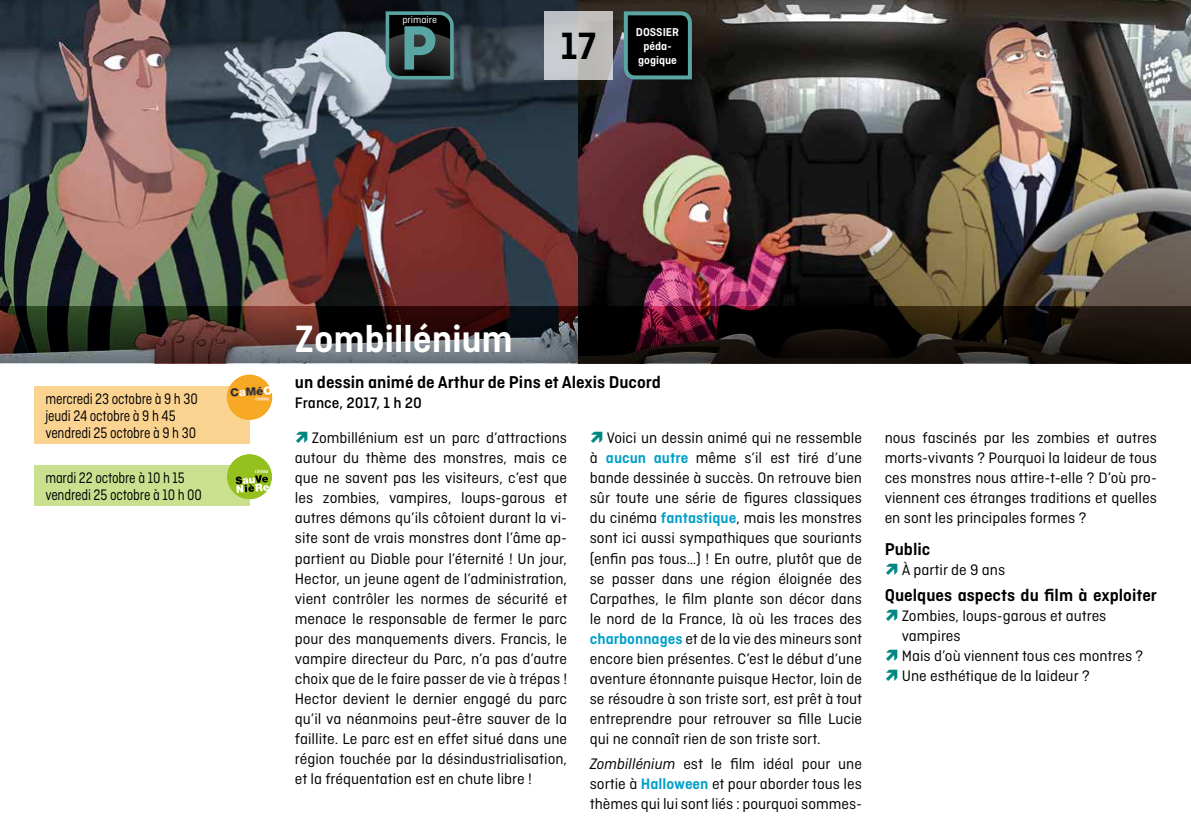
<style>
.page{position:relative;width:1191px;height:840px;background:#fff}
.page>*{position:absolute;margin:0;border:0;box-sizing:border-box;transform-origin:0 0}
.t1{font:600 40px "Ciutadella";letter-spacing:-.005em;color:#fff}
.t2{font:600 40px "Ciutadella";color:#000}
.t3{font:600 18px "Ciutadella";color:#000}
.t4{font:16px/20px "Ciutadella";color:#000;text-align:justify}
.t5{font:16px/17px "Ciutadella";color:#000;scale:.85 1}
.t6{font:500 16px "Ciutadella";color:#000}
.t7{font:600 12px/14px "Ciutadella";color:#fff;text-align:center}
.t8{font:10.4px "Ciutadella";color:#fff}
.s1{font-weight:600;color:#009fc8}
.s2{font-style:italic}
</style>
<div class="page">
<img style="left:0;top:0;width:1191px;height:306px">
<svg style="left:0;top:306px;width:1191px;height:57px;background:#2d2321"></svg>
<div style="left:34px;top:465px;width:215px;height:40px;background:#cae08f"></div>
<div style="left:34px;top:386px;width:215px;height:57px;background:#fbd391"></div>
<div style="left:544px;top:11px;width:68px;height:68px;background:linear-gradient(to right,#c8cdd3,#bcb8b5)"></div>
<svg style="left:622px;top:9px;width:72px;height:72px;background:#172525"></svg>
<svg style="left:386px;top:11px;width:68px;height:68px;background:#2f4a4a"></svg>
<img style="left:227px;top:374px;width:45px;height:45px;border-radius:22px">
<div style="left:227px;top:454px;width:45px;height:45px;background:#95c11f;border-radius:50%"></div>
<svg style="left:236px;top:468px;width:33px;height:24px"></svg>
<p class="t8" style="left:402px;top:14px;width:36px">primaire</p>
<h1 class="t2" style="left:560px;top:23px;width:37px">17</h1>
<p class="t7" style="left:636px;top:25px;width:45px">DOSSIER péda&shy;gogique</p>
<p class="t5" style="left:45px;top:389px;width:181px">mercredi 23 octobre à 9 h 30 jeudi 24 octobre à 9 h 45 vendredi 25 octobre à 9 h 30</p>
<p class="t5" style="left:45px;top:469px;width:186px">mardi 22 octobre à 10 h 15 vendredi 25 octobre à 10 h 00</p>
<h1 class="t1" style="left:295px;top:316px;width:219px">Zombillénium</h1>
<p class="t3" style="left:295px;top:372px;width:368px">un dessin animé de Arthur de Pins et Alexis Ducord</p>
<p class="t6" style="left:295px;top:393px;width:129px">France, 2017, 1 h 20</p>
<p class="t4" style="left:295px;top:428px;width:274px;text-indent:17px">Zombillénium est un parc d’attractions autour du thème des monstres, mais ce que ne savent pas les visiteurs, c’est que les zombies, vampires, loups-garous et autres démons qu’ils côtoient durant la vi&shy;site sont de vrais monstres dont l’âme ap&shy;partient au Diable pour l’éternité ! Un jour, Hector, un jeune agent de l’administration, vient contrôler les normes de sécurité et menace le responsable de fermer le parc pour des manquements divers. Francis, le vampire directeur du Parc, n’a pas d’autre choix que de le faire passer de vie à trépas !<br>Hector devient le dernier engagé du parc qu’il va néanmoins peut-être sauver de la faillite. Le parc est en effet situé dans une région touchée par la désindustrialisation, et la fréquentation est en chute libre !</p>
<p class="t4" style="left:590px;top:428px;width:274px;text-indent:17px">Voici un dessin animé qui ne ressemble à <span class="s1">aucun autre</span> même s’il est tiré d’une bande dessinée à succès. On retrouve bien sûr toute une série de figures classiques du cinéma <span class="s1">fantastique</span>, mais les monstres sont ici aussi sympathiques que souriants (enfin pas tous…) ! En outre, plutôt que de se passer dans une région éloignée des Carpathes, le film plante son décor dans le nord de la France, là où les traces des <span class="s1">charbonnages</span> et de la vie des mineurs sont encore bien présentes. C’est le début d’une aventure étonnante puisque Hector, loin de se résoudre à son triste sort, est prêt à tout entreprendre pour retrouver sa fille Lucie qui ne connaît rien de son triste sort.</p>
<p class="t4" style="left:590px;top:753px;width:274px"><span class="s2">Zombillénium</span> est le film idéal pour une sortie à <span class="s1">Halloween</span> et pour aborder tous les thèmes qui lui sont liés : pourquoi sommes-</p>
<p class="t4" style="left:884px;top:428px;width:274px">nous fascinés par les zombies et autres morts-vivants ? Pourquoi la laideur de tous ces monstres nous attire-t-elle ? D’où pro&shy;viennent ces étranges traditions et quelles en sont les principales formes ?</p>
<p class="t3" style="left:884px;top:538px;width:47px">Public</p>
<p class="t4" style="left:901px;top:559px;width:105px">À partir de 9 ans</p>
<p class="t3" style="left:884px;top:584px;width:274px">Quelques aspects du film à exploiter</p>
<p class="t4" style="left:901px;top:605px;width:243px;text-align:left">Zombies, loups-garous et autres vampires<br>Mais d’où viennent tous ces montres ?<br>Une esthétique de la laideur ?</p>
</div>
